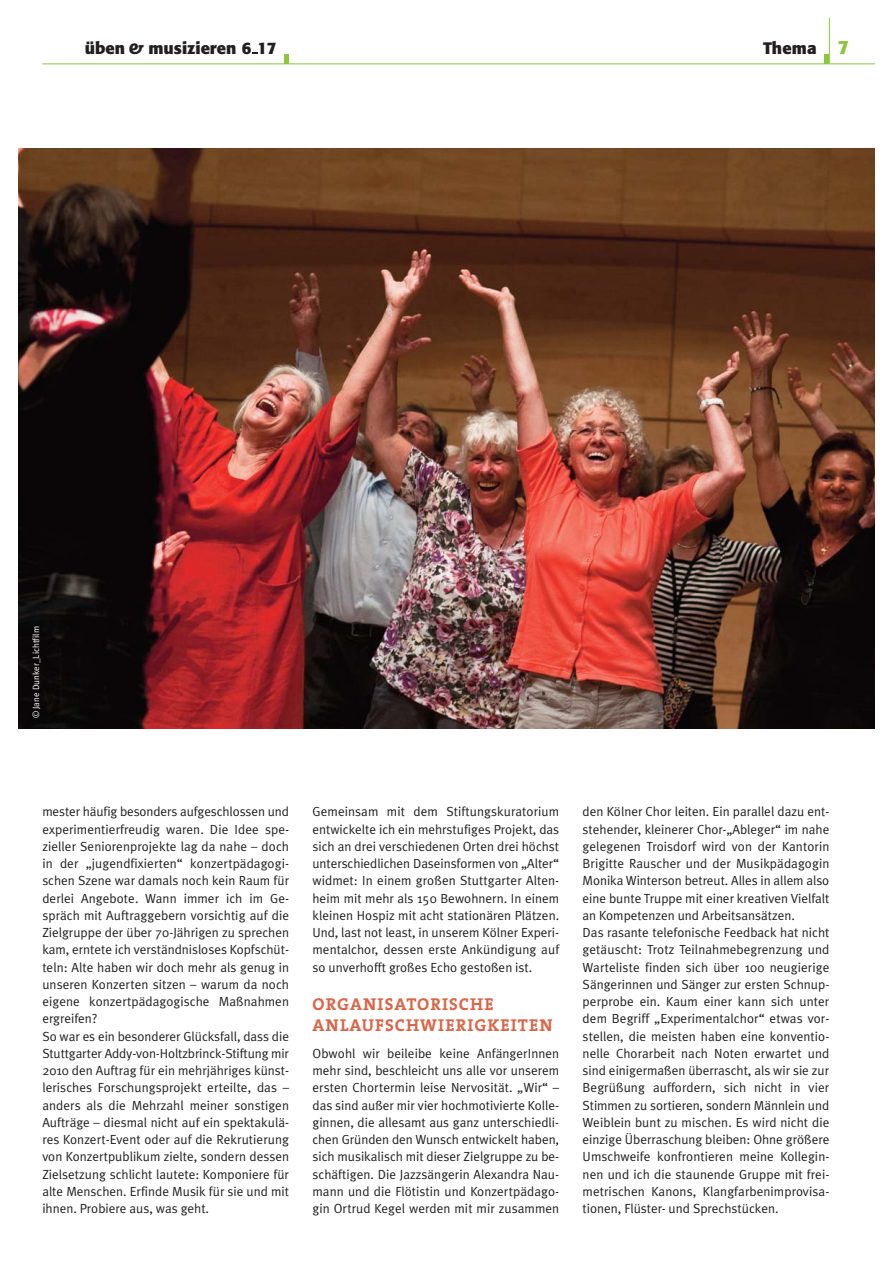
<style>
.page{position:relative;width:893px;height:1263px;background:#fff}
.page>*{position:absolute;margin:0;border:0;box-sizing:border-box;transform-origin:0 0}
.t1{font:700 17.25px/21px "The Serif";letter-spacing:.06em;color:#dd6344}
.t2{font:700 16.5px "Formata";color:#231f20}
.t3{font:13.2px/17.2px "Meta Plus Normal";color:#231f20}
.t4{font:9px "Meta Plus Normal";color:#fff}
.s1{font-family:"Fago Co";font-weight:900;font-style:italic}
.s2{font-size:19.05px;color:#8cc63f}
</style>
<div class="page">
<hr style="left:42px;top:63px;width:832px;height:1px;background:#8cc63f">
<hr style="left:829px;top:18px;width:1px;height:46px;background:#8cc63f">
<div style="left:824px;top:54px;width:5px;height:10px;background:#8cc63f"></div>
<div style="left:284px;top:54px;width:5px;height:10px;background:#8cc63f"></div>
<svg style="left:252px;top:52px;width:6px;height:2px"></svg>
<img style="left:18px;top:149px;width:856px;height:580px">
<p class="t2" style="left:85px;top:40px;width:193px">üben <span class="s1">&amp;</span> musizieren 6 17</p>
<p class="t2" style="left:763px;top:40px;width:87px">Thema <span class="s2">7</span></p>
<p class="t4" style="left:33px;top:718px;width:94px;rotate:-90deg">© Jane Dunker_Lichtfilm</p>
<p class="t3" style="left:42px;top:804px;width:248px">mester häufig besonders aufgeschlossen und experimentierfreudig waren. Die Idee spe&shy;zieller Seniorenprojekte lag da nahe – doch in der „jugendfixierten“ konzertpädagogi&shy;schen Szene war damals noch kein Raum für derlei Angebote. Wann immer ich im Ge&shy;spräch mit Auftraggebern vorsichtig auf die Zielgruppe der über 70-Jährigen zu sprechen kam, erntete ich verständnisloses Kopfschüt&shy;teln: Alte haben wir doch mehr als genug in unseren Konzerten sitzen – warum da noch eigene konzertpädagogische Maßnahmen ergreifen?<br>So war es ein besonderer Glücksfall, dass die Stuttgarter Addy-von-Holtzbrinck-Stiftung mir 2010 den Auftrag für ein mehrjähriges künst&shy;lerisches Forschungsprojekt erteilte, das – anders als die Mehrzahl meiner sonstigen Aufträge – diesmal nicht auf ein spektakulä&shy;res Konzert-Event oder auf die Rekrutierung von Konzertpublikum zielte, sondern dessen Zielsetzung schlicht lautete: Komponiere für alte Menschen. Erfinde Musik für sie und mit ihnen. Probiere aus, was geht.</p>
<p class="t3" style="left:312px;top:804px;width:248px;text-align:justify">Gemeinsam mit dem Stiftungskuratorium entwickelte ich ein mehrstufiges Projekt, das sich an drei verschiedenen Orten drei höchst unterschiedlichen Daseinsformen von „Alter“ widmet: In einem großen Stuttgarter Alten&shy;heim mit mehr als 150 Bewohnern. In einem kleinen Hospiz mit acht stationären Plätzen.<br>Und, last not least, in unserem Kölner Experi&shy;mentalchor, dessen erste Ankündigung auf so unverhofft großes Echo gestoßen ist.</p>
<h1 class="t1" style="left:312px;top:994px;width:241px">ORGANISATORISCHE<br>ANLAUFSCHWIERIGKEITEN</h1>
<p class="t3" style="left:312px;top:1046px;width:248px;text-align:justify">Obwohl wir beileibe keine AnfängerInnen mehr sind, beschleicht uns alle vor unserem ersten Chortermin leise Nervosität. „Wir“ – das sind außer mir vier hochmotivierte Kolle&shy;ginnen, die allesamt aus ganz unterschiedli&shy;chen Gründen den Wunsch entwickelt haben, sich musikalisch mit dieser Zielgruppe zu be&shy;schäftigen. Die Jazzsängerin Alexandra Nau&shy;mann und die Flötistin und Konzertpädago&shy;gin Ortrud Kegel werden mit mir zusammen</p>
<p class="t3" style="left:582px;top:804px;width:248px">den Kölner Chor leiten. Ein parallel dazu ent&shy;stehender, kleinerer Chor-„Ableger“ im nahe gelegenen Troisdorf wird von der Kantorin Brigitte Rauscher und der Musikpädagogin Monika Winterson betreut. Alles in allem also eine bunte Truppe mit einer kreativen Vielfalt an Kompetenzen und Arbeitsansätzen.<br>Das rasante telefonische Feedback hat nicht getäuscht: Trotz Teilnahmebegrenzung und Warteliste finden sich über 100 neugierige Sängerinnen und Sänger zur ersten Schnup&shy;perprobe ein. Kaum einer kann sich unter dem Begriff „Experimentalchor“ etwas vor&shy;stellen, die meisten haben eine konventio&shy;nelle Chorarbeit nach Noten erwartet und sind einigermaßen überrascht, als wir sie zur Begrüßung auffordern, sich nicht in vier Stimmen zu sortieren, sondern Männlein und Weiblein bunt zu mischen. Es wird nicht die einzige Überraschung bleiben: Ohne größere Umschweife konfrontieren meine Kollegin&shy;nen und ich die staunende Gruppe mit frei&shy;metrischen Kanons, Klangfarbenimprovisa&shy;tionen, Flüster- und Sprechstücken.</p>
</div>
